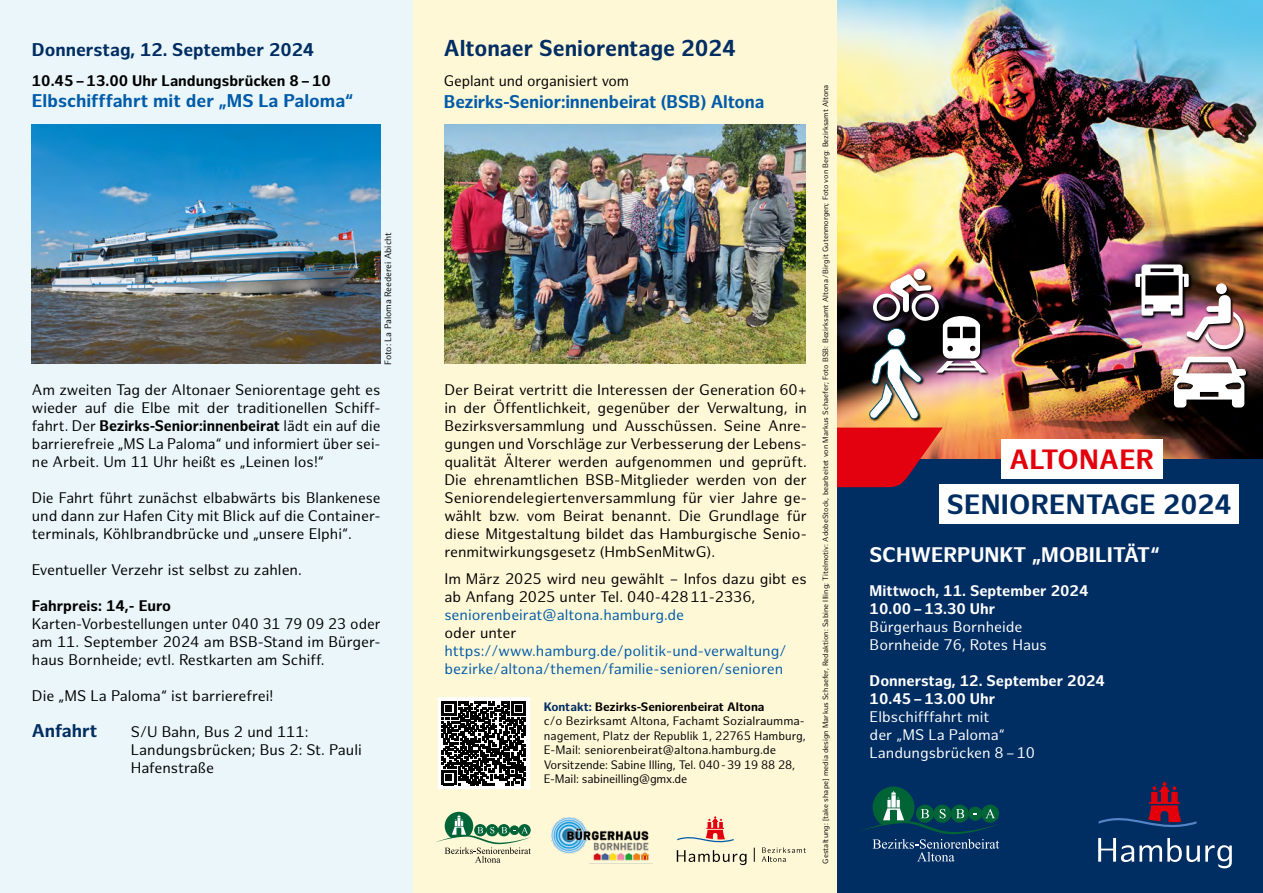
<style>
.page{position:relative;width:1263px;height:893px;background:#fff}
.page>*{position:absolute;margin:0;border:0;box-sizing:border-box;transform-origin:0 0}
.t1{font:700 27.3px "Hamburg Sans";letter-spacing:.01em;color:#002d62}
.t2{font:700 27.3px "Hamburg Sans";letter-spacing:.01em;color:#e3000b}
.t3{font:700 22.5px "Hamburg Sans";color:#002d62}
.t4{font:700 20.7px "Hamburg Sans";color:#fff}
.t5{font:700 18px "Hamburg Sans";letter-spacing:-.01em;color:#005ba9}
.t6{font:700 18px "Hamburg Sans";color:#002d62}
.t7{font:15px/18px "Hamburg Sans";color:#000;text-align:justify}
.t8{font:15px/18px "Hamburg Sans";color:#005ba9}
.t9{font:15px/18px "Hamburg Sans";color:#fff}
.t10{font:700 15px/18px "Hamburg Sans";color:#fff}
.t11{font:700 15px "Hamburg Sans";color:#000}
.t12{font:12px/14.4px "Hamburg Sans";color:#000}
.t13{font:9px "Hamburg Sans";color:#000}
.t14{font:7.5px "Hamburg Sans";letter-spacing:.01em;color:#000}
.s1{font-weight:700}
.s2{font-weight:700;color:#002d62}
</style>
<div class="page">
<div style="left:412px;top:0;width:430px;height:893px;background:#fff8d7"></div>
<img style="left:838px;top:0;width:425px;height:460px">
<div style="left:0;top:0;width:412px;height:893px;background:#eaf6fa"></div>
<svg style="left:869px;top:419px;width:56px;height:3px"></svg>
<svg style="left:1186px;top:283px;width:61px;height:70px"></svg>
<img style="left:1135px;top:264px;width:109px;height:85px">
<svg style="left:1172px;top:356px;width:77px;height:54px"></svg>
<svg style="left:1171px;top:357px;width:76px;height:50px"></svg>
<svg style="left:987px;top:316px;width:3px;height:60px"></svg>
<img style="left:869px;top:269px;width:118px;height:150px">
<div style="left:838px;top:460px;width:425px;height:433px;background:#002d62"></div>
<svg style="left:1098px;top:782px;width:98px;height:45px"></svg>
<svg style="left:1098px;top:838px;width:134px;height:30px"></svg>
<svg style="left:861px;top:786px;width:138px;height:76px"></svg>
<div style="left:1001px;top:439px;width:161px;height:40px;background:#fff"></div>
<div style="left:939px;top:484px;width:300px;height:39px;background:#fff"></div>
<svg style="left:838px;top:427px;width:105px;height:60px"></svg>
<img style="left:444px;top:124px;width:362px;height:240px">
<svg style="left:436px;top:812px;width:95px;height:51px"></svg>
<img style="left:551px;top:817px;width:98px;height:44px">
<svg style="left:677px;top:850px;width:69px;height:15px"></svg>
<svg style="left:677px;top:816px;width:57px;height:27px"></svg>
<svg style="left:754px;top:848px;width:1px;height:14px"></svg>
<svg style="left:762px;top:847px;width:44px;height:15px"></svg>
<img style="left:32px;top:124px;width:349px;height:240px">
<div style="left:438px;top:697px;width:91px;height:92px;background:#fff"></div>
<svg style="left:442px;top:701px;width:84px;height:84px"></svg>
<h2 class="t3" style="left:444px;top:35px;width:293px">Altonaer Seniorentage 2024</h2>
<p class="t7" style="left:444px;top:73px;width:187px">Geplant und organisiert vom</p>
<p class="t5" style="left:444px;top:91px;width:322px">Bezirks-Senior:innenbeirat (BSB) Altona</p>
<p class="t6" style="left:32px;top:40px;width:284px">Donnerstag, 12. September 2024</p>
<p class="t11" style="left:32px;top:72px;width:300px">10.45–13.00 Uhr Landungsbrücken 8–10</p>
<p class="t5" style="left:32px;top:91px;width:323px">Elbschifffahrt mit der „MS La Paloma“</p>
<p class="t14" style="left:821px;top:864px;width:781px;rotate:-90deg">Gestaltung: [take shape] media design Markus Schaefer, Redaktion: Sabine Illing; Titelmotiv: AdobeStock, bearbeitet von Markus Schaefer; Foto BSB: Bezirksamt Altona /Birgit Gutenmorgen; Foto von Berg: Bezirksamt Altona</p>
<p class="t13" style="left:383px;top:365px;width:134px;rotate:-90deg">Foto: La Paloma Reederei Abicht</p>
<p class="t7" style="left:32px;top:381px;width:350px">Am zweiten Tag der Altonaer Seniorentage geht es wieder auf die Elbe mit der traditionellen Schiff&shy;fahrt. Der <span class="s1">Bezirks-Senior:innenbeirat</span> lädt ein auf die barrierefreie „MS La Paloma“ und informiert über sei&shy;ne Arbeit. Um 11 Uhr heißt es „Leinen los!“</p>
<p class="t7" style="left:32px;top:489px;width:350px">Die Fahrt führt zunächst elbabwärts bis Blankenese und dann zur Hafen City mit Blick auf die Container&shy;terminals, Köhlbrandbrücke und „unsere Elphi“.</p>
<p class="t7" style="left:32px;top:561px;width:271px">Eventueller Verzehr ist selbst zu zahlen.</p>
<p class="t11" style="left:32px;top:596px;width:141px">Fahrpreis: 14,- Euro</p>
<p class="t7" style="left:32px;top:615px;width:350px">Karten-Vorbestellungen unter 040 31 79 09 23 oder am 11. September 2024 am BSB-Stand im Bürger&shy;haus Bornheide; evtl. Restkarten am Schiff.</p>
<p class="t7" style="left:32px;top:687px;width:243px">Die „MS La Paloma“ ist barrierefrei!</p>
<p class="t6" style="left:32px;top:720px;width:67px">Anfahrt</p>
<p class="t7" style="left:131px;top:723px;width:232px;text-align:left">S/U Bahn, Bus 2 und 111:<br>Landungsbrücken; Bus 2: St. Pauli<br>Hafenstraße</p>
<p class="t7" style="left:444px;top:381px;width:364px">Der Beirat vertritt die Interessen der Generation 60+ in der Öffentlichkeit, gegenüber der Verwaltung, in Bezirksversammlung und Ausschüssen. Seine Anre&shy;gungen und Vorschläge zur Verbesserung der Lebens&shy;qualität Älterer werden aufgenommen und geprüft.<br>Die ehrenamtlichen BSB-Mitglieder werden von der Seniorendelegiertenversammlung für vier Jahre ge&shy;wählt bzw. vom Beirat benannt. Die Grundlage für diese Mitgestaltung bildet das Hamburgische Senio&shy;renmitwirkungsgesetz (HmbSenMitwG).</p>
<p class="t7" style="left:444px;top:570px;width:364px">Im März 2025 wird neu gewählt – Infos dazu gibt es ab Anfang 2025 unter Tel. 040-42811-2336,</p>
<p class="t8" style="left:444px;top:606px;width:241px">seniorenbeirat@altona.hamburg.de</p>
<p class="t7" style="left:444px;top:624px;width:74px">oder unter</p>
<p class="t8" style="left:444px;top:642px;width:343px">https://www.hamburg.de/politik-und-verwaltung/ bezirke/altona/themen/familie-senioren/senioren</p>
<p class="t12" style="left:544px;top:700px;width:263px"><span class="s2">Kontakt:</span> <span class="s1">Bezirks-Seniorenbeirat Altona<br></span>c/o Bezirksamt Altona, Fachamt Sozialraumma&shy;nagement, Platz der Republik 1, 22765 Hamburg, E-Mail: seniorenbeirat@altona.hamburg.de Vorsitzende: Sabine Illing, Tel. 040-39 19 88 28, E-Mail: sabineilling@gmx.de</p>
<h1 class="t2" style="left:1009px;top:443px;width:146px">ALTONAER</h1>
<h1 class="t1" style="left:947px;top:488px;width:286px">SENIORENTAGE 2024</h1>
<h3 class="t4" style="left:870px;top:543px;width:291px">SCHWERPUNKT „MOBILITÄT“</h3>
<p class="t10" style="left:870px;top:582px;width:220px">Mittwoch, 11. September 2024<br>10.00–13.30 Uhr</p>
<p class="t9" style="left:870px;top:618px;width:179px">Bürgerhaus Bornheide<br>Bornheide 76, Rotes Haus</p>
<p class="t10" style="left:870px;top:672px;width:237px">Donnerstag, 12. September 2024<br>10.45–13.00 Uhr</p>
<p class="t9" style="left:870px;top:708px;width:167px">Elbschifffahrt mit<br>der „MS La Paloma“<br>Landungsbrücken 8–10</p>
</div>
